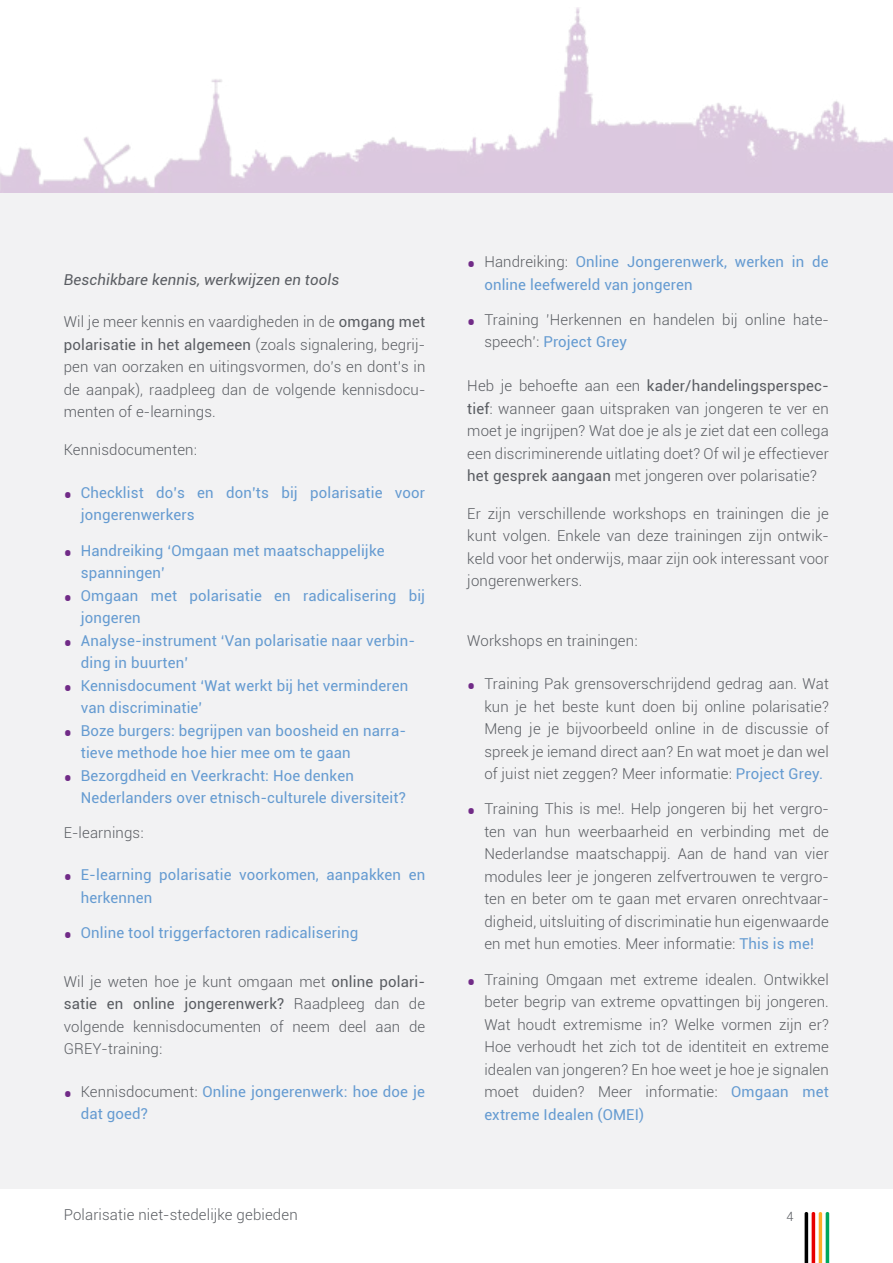
<style>
.page{position:relative;width:893px;height:1263px;background:#fff}
.page>*{position:absolute;margin:0;border:0;box-sizing:border-box;transform-origin:0 0}
.t1{font:300 15px/22.5px "Roboto";letter-spacing:.01em;color:#5a5d62;text-align:justify}
.t2{font:15px/22.5px "Roboto";letter-spacing:.01em;color:#659bd1}
.t3{font:italic 15px "Roboto";letter-spacing:.01em;color:#5a5d62}
.t4{font:300 12.75px "Roboto";color:#5a5d62}
.s1{font-weight:400}
.s2{font-weight:700;font-size:22.5px;color:#712b87}
.s3{font-weight:300;color:#5a5d62}
.s4{font-weight:400;color:#659bd1}
</style>
<div class="page">
<div style="left:0;top:193px;width:893px;height:995px;background:#f2f2f3"></div>
<svg style="left:805px;top:1212px;width:24px;height:51px"></svg>
<img style="left:0;top:8px;width:893px;height:185px">
<p class="t3" style="left:64px;top:269px;width:277px">Beschikbare kennis, werkwijzen en tools</p>
<p class="t1" style="left:64px;top:310px;width:363px">Wil je meer kennis en vaardigheden in de <span class="s1">omgang met polarisatie in het algemeen</span> (zoals signalering, begrij&shy;pen van oorzaken en uitingsvormen, do’s en dont’s in de aanpak), raadpleeg dan de volgende kennisdocu&shy;menten of e-learnings.</p>
<p class="t1" style="left:64px;top:438px;width:135px">Kennisdocumenten:</p>
<p class="t2" style="left:81px;top:481px;width:346px;text-indent:-17px"><span class="s2">•</span> Checklist do’s en don’ts bij polarisatie voor jongerenwerkers</p>
<p class="t2" style="left:81px;top:538px;width:305px;text-indent:-17px"><span class="s2">•</span> Handreiking ‘Omgaan met maatschappelijke spanningen’</p>
<p class="t2" style="left:81px;top:583px;width:346px;text-indent:-17px"><span class="s2">•</span> Omgaan met polarisatie en radicalisering bij jongeren</p>
<p class="t2" style="left:81px;top:628px;width:336px;text-indent:-17px"><span class="s2">•</span> Analyse-instrument ‘Van polarisatie naar verbin&shy;ding in buurten’</p>
<p class="t2" style="left:81px;top:673px;width:329px;text-indent:-17px"><span class="s2">•</span> Kennisdocument ‘Wat werkt bij het verminderen van discriminatie’</p>
<p class="t2" style="left:81px;top:718px;width:327px;text-indent:-17px"><span class="s2">•</span> Boze burgers: begrijpen van boosheid en narra&shy;tieve methode hoe hier mee om te gaan</p>
<p class="t2" style="left:81px;top:763px;width:327px;text-indent:-17px"><span class="s2">•</span> Bezorgdheid en Veerkracht: Hoe denken<br>Nederlanders over etnisch-culturele diversiteit?</p>
<p class="t1" style="left:64px;top:821px;width:81px">E-learnings:</p>
<p class="t2" style="left:81px;top:863px;width:346px;text-indent:-17px"><span class="s2">•</span> E-learning polarisatie voorkomen, aanpakken en herkennen</p>
<p class="t2" style="left:64px;top:921px;width:296px"><span class="s2">•</span> Online tool triggerfactoren radicalisering</p>
<p class="t1" style="left:64px;top:969px;width:363px">Wil je weten hoe je kunt omgaan met <span class="s1">online polari&shy;satie en online jongerenwerk?</span> Raadpleeg dan de volgende kennisdocumenten of neem deel aan de GREY-training:</p>
<p class="t2" style="left:81px;top:1080px;width:346px;text-indent:-17px"><span class="s2">•</span> <span class="s3">Kennisdocument:</span> Online jongerenwerk: hoe doe je dat goed?</p>
<p class="t2" style="left:484px;top:250px;width:346px;text-indent:-17px"><span class="s2">•</span> <span class="s3">Handreiking:</span> Online Jongerenwerk, werken in de online leefwereld van jongeren</p>
<p class="t1" style="left:484px;top:308px;width:346px;text-indent:-17px"><span class="s2">•</span> Training ’Herkennen en handelen bij online hate&shy;speech’: <span class="s4">Project Grey</span></p>
<p class="t1" style="left:467px;top:374px;width:363px">Heb je behoefte aan een <span class="s1">kader/handelingsperspec&shy;tief</span>: wanneer gaan uitspraken van jongeren te ver en moet je ingrijpen? Wat doe je als je ziet dat een collega een discriminerende uitlating doet? Of wil je effectiever <span class="s1">het gesprek aangaan</span> met jongeren over polarisatie?</p>
<p class="t1" style="left:467px;top:502px;width:363px">Er zijn verschillende workshops en trainingen die je kunt volgen. Enkele van deze trainingen zijn ontwik&shy;keld voor het onderwijs, maar zijn ook interessant voor jongerenwerkers.</p>
<p class="t1" style="left:467px;top:629px;width:172px">Workshops en trainingen:</p>
<p class="t1" style="left:484px;top:672px;width:346px;text-indent:-17px"><span class="s2">•</span> Training Pak grensoverschrijdend gedrag aan. Wat kun je het beste kunt doen bij online polarisatie?<br>Meng je je bijvoorbeeld online in de discussie of spreek je iemand direct aan? En wat moet je dan wel of juist niet zeggen? Meer informatie: <span class="s4">Project Grey.</span></p>
<p class="t1" style="left:484px;top:797px;width:346px;text-indent:-17px"><span class="s2">•</span> Training This is me!. Help jongeren bij het vergro&shy;ten van hun weerbaarheid en verbinding met de Nederlandse maatschappij. Aan de hand van vier modules leer je jongeren zelfvertrouwen te vergro&shy;ten en beter om te gaan met ervaren onrechtvaar&shy;digheid, uitsluiting of discriminatie hun eigenwaarde en met hun emoties. Meer informatie: <span class="s4">This is me!</span></p>
<p class="t1" style="left:484px;top:967px;width:346px;text-indent:-17px"><span class="s2">•</span> Training Omgaan met extreme idealen. Ontwikkel beter begrip van extreme opvattingen bij jongeren.<br>Wat houdt extremisme in? Welke vormen zijn er?<br>Hoe verhoudt het zich tot de identiteit en extreme idealen van jongeren? En hoe weet je hoe je signalen moet duiden? Meer informatie: <span class="s4">Omgaan met extreme Idealen (OMEI)</span></p>
<p class="t1" style="left:64px;top:1203px;width:235px">Polarisatie niet-stedelijke gebieden</p>
<p class="t4" style="left:786px;top:1207px;width:9px">4</p>
</div>
